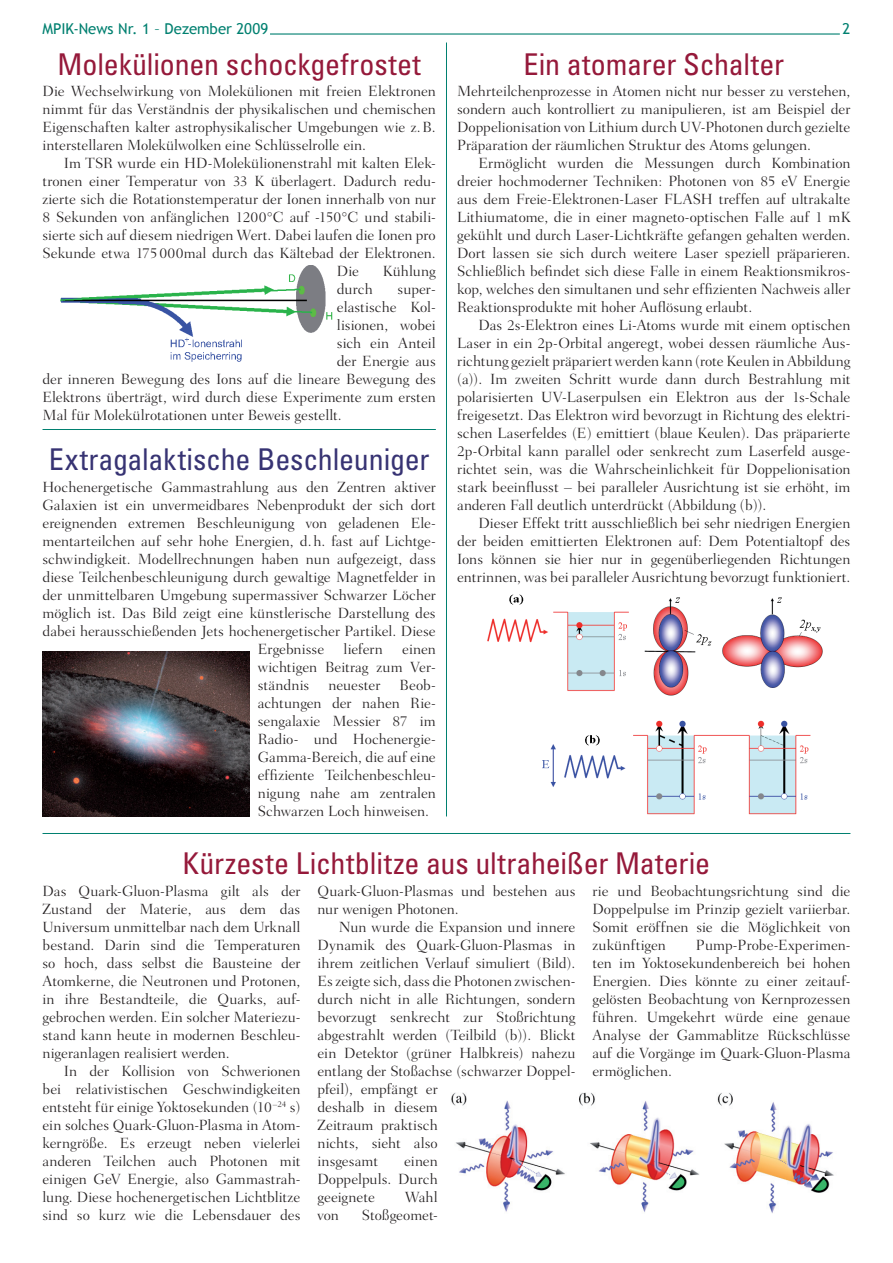
<style>
.page{position:relative;width:893px;height:1263px;background:#fff}
.page>*{position:absolute;margin:0;border:0;box-sizing:border-box;transform-origin:0 0}
.t1{font:condensed 30px "Univers";letter-spacing:-.005em;color:#95193a}
.t2{font:condensed 30px "Univers";letter-spacing:-.01em;color:#373373}
.t3{font:300 15px/18px "Fairfield LH";letter-spacing:-.005em;color:#231f20;text-align:justify}
.t4{font:15px "Trebuchet MS";color:#008070}
</style>
<div class="page">
<hr style="left:270px;top:33px;width:570px;height:2px;background:#008070">
<hr style="left:43px;top:833px;width:807px;height:1px;background:#008070">
<hr style="left:446px;top:43px;width:1px;height:773px;background:#008070">
<img style="left:451px;top:1092px;width:383px;height:121px">
<img style="left:487px;top:594px;width:336px;height:221px">
<hr style="left:43px;top:429px;width:393px;height:1px;background:#008070">
<img style="left:60px;top:266px;width:273px;height:96px">
<img style="left:43px;top:651px;width:206px;height:165px">
<p class="t4" style="left:43px;top:20px;width:227px">MPIK-News Nr. 1 – Dezember 2009</p>
<h1 class="t1" style="left:57px;top:45px;width:365px">Molekülionen schockgefrostet</h1>
<p class="t3" style="left:43px;top:82px;width:395px">Die Wechselwirkung von Molekülionen mit freien Elektronen nimmt für das Verständnis der physikalischen und chemischen Eigenschaften kalter astrophysikalischer Umgebungen wie z.B. interstellaren Molekülwolken eine Schlüsselrolle ein.</p>
<p class="t3" style="left:64px;top:154px;width:374px">Im TSR wurde ein HD-Molekülionenstrahl mit kalten Elek-</p>
<p class="t3" style="left:43px;top:172px;width:395px">tronen einer Temperatur von 33 K überlagert. Dadurch redu-</p>
<p class="t3" style="left:43px;top:190px;width:395px">zierte sich die Rotationstemperatur der Ionen innerhalb von nur</p>
<p class="t3" style="left:43px;top:208px;width:395px">8 Sekunden von anfänglichen 1200°C auf -150°C und stabili-</p>
<p class="t3" style="left:43px;top:226px;width:395px">sierte sich auf diesem niedrigen Wert. Dabei laufen die Ionen pro</p>
<p class="t3" style="left:43px;top:244px;width:395px">Sekunde etwa 175000mal durch das Kältebad der Elektronen.</p>
<p class="t3" style="left:337px;top:262px;width:24px">Die</p>
<p class="t3" style="left:383px;top:262px;width:54px">Kühlung</p>
<p class="t3" style="left:337px;top:280px;width:37px">durch</p>
<p class="t3" style="left:398px;top:280px;width:38px">super-</p>
<p class="t3" style="left:337px;top:298px;width:100px">elastische Kol-</p>
<p class="t3" style="left:337px;top:316px;width:100px">lisionen, wobei</p>
<p class="t3" style="left:337px;top:334px;width:100px">sich ein Anteil</p>
<p class="t3" style="left:337px;top:352px;width:100px">der Energie aus</p>
<p class="t3" style="left:43px;top:370px;width:395px">der inneren Bewegung des Ions auf die lineare Bewegung des</p>
<p class="t3" style="left:43px;top:388px;width:395px">Elektrons überträgt, wird durch diese Experimente zum ersten</p>
<p class="t3" style="left:43px;top:406px;width:301px">Mal für Molekülrotationen unter Beweis gestellt.</p>
<h1 class="t2" style="left:49px;top:441px;width:382px">Extragalaktische Beschleuniger</h1>
<p class="t3" style="left:43px;top:478px;width:395px">Hochenergetische Gammastrahlung aus den Zentren aktiver</p>
<p class="t3" style="left:43px;top:496px;width:395px">Galaxien ist ein unvermeidbares Nebenprodukt der sich dort</p>
<p class="t3" style="left:43px;top:514px;width:395px">ereignenden extremen Beschleunigung von geladenen Ele-</p>
<p class="t3" style="left:43px;top:532px;width:395px">mentarteilchen auf sehr hohe Energien, d.h. fast auf Lichtge-</p>
<p class="t3" style="left:43px;top:550px;width:395px">schwindigkeit. Modellrechnungen haben nun aufgezeigt, dass</p>
<p class="t3" style="left:43px;top:568px;width:395px">diese Teilchenbeschleunigung durch gewaltige Magnetfelder in</p>
<p class="t3" style="left:43px;top:586px;width:395px">der unmittelbaren Umgebung supermassiver Schwarzer Löcher</p>
<p class="t3" style="left:43px;top:604px;width:395px">möglich ist. Das Bild zeigt eine künstlerische Darstellung des</p>
<p class="t3" style="left:43px;top:622px;width:395px">dabei herausschießenden Jets hochenergetischer Partikel. Diese</p>
<p class="t3" style="left:258px;top:640px;width:68px">Ergebnisse</p>
<p class="t3" style="left:344px;top:640px;width:41px">liefern</p>
<p class="t3" style="left:258px;top:640px;width:180px;text-indent:144px">einen wichtigen Beitrag zum Ver&shy;ständnis</p>
<p class="t3" style="left:258px;top:676px;width:180px;text-indent:142px">Beob&shy;achtungen der nahen Rie&shy;sengalaxie Messier 87 im Radio- und Hochenergie-Gamma-Bereich, die auf eine effiziente Teilchenbeschleu&shy;nigung nahe am zentralen Schwarzen Loch hinweisen.</p>
<p class="t3" style="left:329px;top:676px;width:53px">neuester</p>
<h1 class="t1" style="left:523px;top:45px;width:262px">Ein atomarer Schalter</h1>
<p class="t4" style="left:843px;top:20px;width:9px">2</p>
<p class="t3" style="left:457px;top:82px;width:395px">Mehrteilchenprozesse in Atomen nicht nur besser zu verstehen, sondern auch kontrolliert zu manipulieren, ist am Beispiel der Doppelionisation von Lithium durch UV-Photonen durch gezielte Präparation der räumlichen Struktur des Atoms gelungen.</p>
<p class="t3" style="left:457px;top:154px;width:395px;text-indent:21px">Ermöglicht wurden die Messungen durch Kombination dreier hochmoderner Techniken: Photonen von 85 eV Energie aus dem Freie-Elektronen-Laser FLASH treffen auf ultrakalte Lithiumatome, die in einer magneto-optischen Falle auf 1 mK gekühlt und durch Laser-Lichtkräfte gefangen gehalten werden.<br>Dort lassen sie sich durch weitere Laser speziell präparieren.<br>Schließlich befindet sich diese Falle in einem Reaktionsmikros&shy;kop, welches den simultanen und sehr effizienten Nachweis aller Reaktionsprodukte mit hoher Auflösung erlaubt.</p>
<p class="t3" style="left:457px;top:316px;width:395px;text-indent:21px">das 2s-Elektron eines Li-Atoms wurde mit einem optischen Laser in ein 2p-Orbital angeregt, wobei dessen räumliche Aus&shy;richtung gezielt präpariert werden kann (rote Keulen in Abbildung (a)). Im zweiten Schritt wurde dann durch Bestrahlung mit polarisierten UV-Laserpulsen ein Elektron aus der 1s-Schale freigesetzt. Das Elektron wird bevorzugt in Richtung des elektri&shy;schen Laserfeldes (E) emittiert (blaue Keulen). das präparierte 2p-Orbital kann parallel oder senkrecht zum Laserfeld ausge&shy;richtet sein, was die Wahrscheinlichkeit für Doppelionisation stark beeinflusst – bei paralleler Ausrichtung ist sie erhöht, im anderen Fall deutlich unterdrückt (Abbildung (b)).</p>
<p class="t3" style="left:457px;top:514px;width:395px;text-indent:21px">Dieser Effekt tritt ausschließlich bei sehr niedrigen Energien der beiden emittierten Elektronen auf: Dem Potentialtopf des Ions können sie hier nur in gegenüberliegenden Richtungen entrinnen, was bei paralleler Ausrichtung bevorzugt funktioniert.</p>
<h1 class="t1" style="left:183px;top:845px;width:529px">Kürzeste Lichtblitze aus ultraheißer Materie</h1>
<p class="t3" style="left:43px;top:882px;width:260px">Das Quark-Gluon-Plasma gilt als der Zustand der Materie, aus dem das Universum unmittelbar nach dem Urknall bestand. Darin sind die Temperaturen so hoch, dass selbst die Bausteine der Atomkerne, die Neutronen und Protonen, in ihre Bestandteile, die Quarks, auf&shy;gebrochen werden. Ein solcher Materiezu&shy;stand kann heute in modernen Beschleu&shy;nigeranlagen realisiert werden.</p>
<p class="t3" style="left:43px;top:1062px;width:259px;text-indent:21px">In der Kollision von Schwerionen bei relativistischen Geschwindigkeiten entsteht für einige Yoktosekunden (10<sup>–24</sup> s) ein solches Quark-Gluon-Plasma in Atom&shy;kerngröße. Es erzeugt neben vielerlei anderen Teilchen auch Photonen mit einigen GeV Energie, also Gammastrah&shy;lung. Diese hochenergetischen Lichtblitze sind so kurz wie die Lebensdauer des</p>
<p class="t3" style="left:317px;top:882px;width:259px">Quark-Gluon-Plasmas und bestehen aus nur wenigen Photonen.</p>
<p class="t3" style="left:317px;top:918px;width:259px;text-align:left;text-indent:21px">Nun wurde die Expansion und innere<br>Dynamik des Quark-Gluon-Plasmas in ihrem zeitlichen Verlauf simuliert (Bild).<br>Es zeigte sich, dass die Photonen zwischen&shy;durch nicht in alle Richtungen, sondern bevorzugt senkrecht zur Stoßrichtung abgestrahlt werden (Teilbild (b)). Blickt ein Detektor (grüner Halbkreis) nahezu entlang der Stoßachse (schwarzer Doppel&shy;pfeil), empfängt er<br>deshalb in diesem<br>Zeitraum praktisch<br>nichts, sieht also<br>insgesamt</p>
<p class="t3" style="left:317px;top:1152px;width:122px;text-indent:87px">einen Doppelpuls. Durch geeignete</p>
<p class="t3" style="left:405px;top:1188px;width:34px">Wahl</p>
<p class="t3" style="left:317px;top:1206px;width:23px">von</p>
<p class="t3" style="left:362px;top:1206px;width:77px">Stoßgeomet-</p>
<p class="t3" style="left:592px;top:882px;width:259px">rie und Beobachtungsrichtung sind die Doppelpulse im Prinzip gezielt variierbar.<br>Somit eröffnen sie die Möglichkeit von zukünftigen</p>
<p class="t3" style="left:592px;top:936px;width:259px;text-indent:103px">Pump-Probe-Experimen&shy;ten im Yoktosekundenbereich bei hohen Energien. Dies könnte zu einer zeitauf&shy;gelösten Beobachtung von Kernprozessen führen. Umgekehrt würde eine genaue Analyse der Gammablitze Rückschlüsse auf die Vorgänge im Quark-Gluon-Plasma ermöglichen.</p>
</div>
